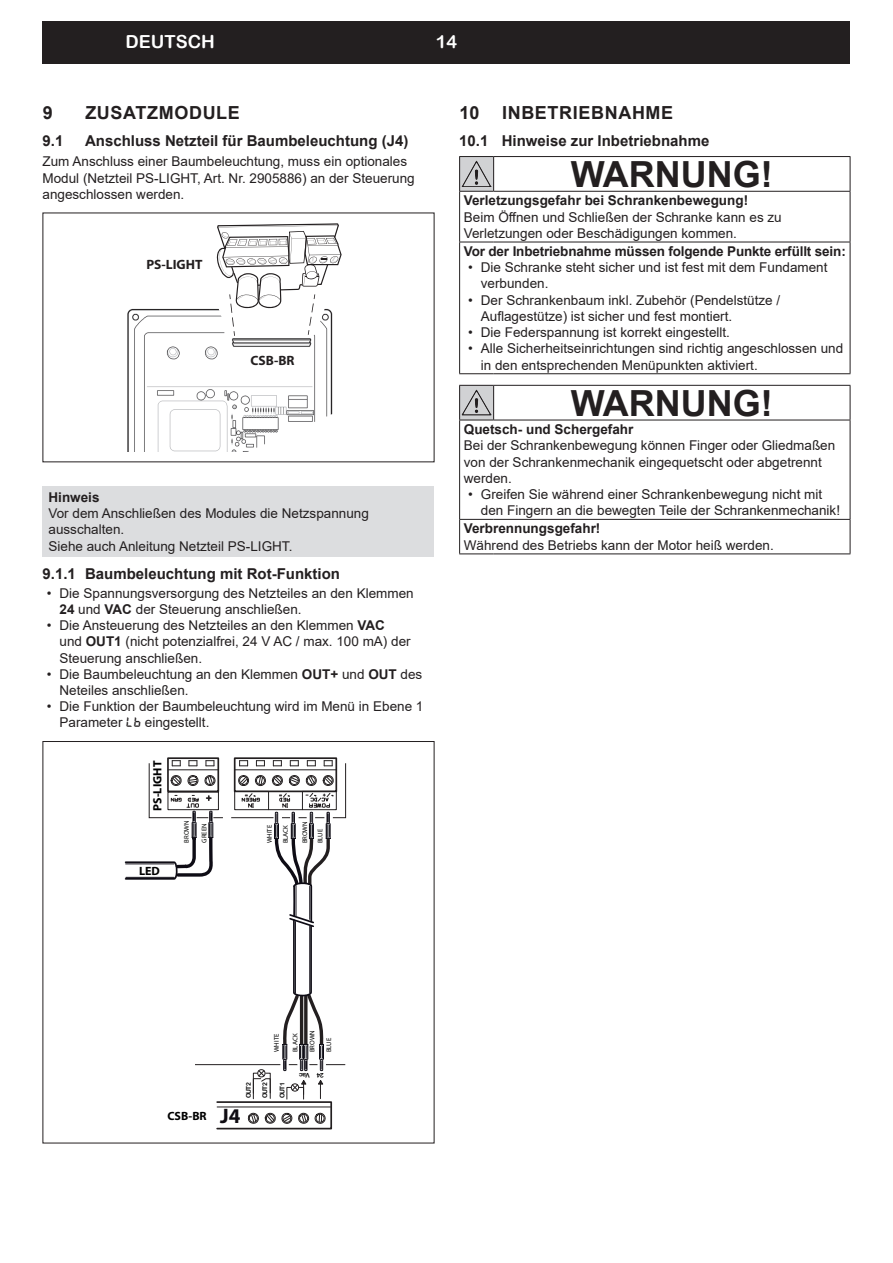
<style>
.page{position:relative;width:893px;height:1263px;background:#fff}
.page>*{position:absolute;margin:0;border:0;box-sizing:border-box;transform-origin:0 0}
.t1{font:700 36px "Arial";color:#231f20}
.t2{font:700 18px "Arial";letter-spacing:.035em;color:#231f20}
.t3{font:18px "Arial Rounded MT Bold";color:#fff}
.t4{font:700 15px "Arial";color:#231f20}
.t5{font:13.5px/16.2px "Arial";color:#231f20}
.t6{font:700 13.5px "Arial";color:#231f20}
.t7{font:700 13.5px "Myriad";color:#231f20}
.t8{font:700 12px "Myriad Pro";color:#000001}
.t9{font:6.75px "Myriad Pro";color:#000001}
.t10{font:6.75px "Myriad Pro";color:#040503}
.t11{font:6.45px "Arial Rounded MT Bold";letter-spacing:-.075em;color:#000}
.s1{font-weight:700}
.s2{font-family:"Liquid Crystal"}
.s3{font-size:21px;color:#0f0c12}
</style>
<div class="page">
<div style="left:43px;top:21px;width:807px;height:43px;background:#231f20"></div>
<img style="left:127px;top:308px;width:206px;height:143px">
<svg style="left:199px;top:223px;width:143px;height:113px"></svg>
<div style="left:228px;top:355px;width:84px;height:27px;background:#fff"></div>
<div style="left:148px;top:259px;width:62px;height:31px;background:#fff"></div>
<div style="left:43px;top:486px;width:391px;height:71px;background:#dcdddf"></div>
<svg style="left:124px;top:757px;width:222px;height:373px"></svg>
<div style="left:460px;top:157px;width:34px;height:34px;background:#d1d2d4"></div>
<hr style="left:493px;top:157px;width:1px;height:34px;background:#231f20">
<hr style="left:459px;top:156px;width:35px;height:1px;background:#231f20">
<hr style="left:459px;top:157px;width:1px;height:34px;background:#231f20">
<hr style="left:494px;top:156px;width:356px;height:1px;background:#231f20">
<hr style="left:850px;top:157px;width:1px;height:34px;background:#231f20">
<hr style="left:459px;top:191px;width:35px;height:1px;background:#231f20">
<hr style="left:459px;top:192px;width:1px;height:50px;background:#231f20">
<hr style="left:494px;top:191px;width:356px;height:1px;background:#231f20">
<hr style="left:850px;top:192px;width:1px;height:50px;background:#231f20">
<hr style="left:459px;top:242px;width:35px;height:1px;background:#231f20">
<hr style="left:459px;top:242px;width:1px;height:131px;background:#231f20">
<hr style="left:494px;top:242px;width:356px;height:1px;background:#231f20">
<hr style="left:850px;top:242px;width:1px;height:131px;background:#231f20">
<hr style="left:459px;top:373px;width:35px;height:1px;background:#231f20">
<hr style="left:494px;top:373px;width:356px;height:1px;background:#231f20">
<img style="left:462px;top:161px;width:30px;height:26px">
<div style="left:460px;top:385px;width:34px;height:35px;background:#d1d2d4"></div>
<hr style="left:493px;top:386px;width:1px;height:34px;background:#231f20">
<hr style="left:459px;top:385px;width:35px;height:1px;background:#231f20">
<hr style="left:459px;top:386px;width:1px;height:34px;background:#231f20">
<hr style="left:494px;top:385px;width:356px;height:1px;background:#231f20">
<hr style="left:850px;top:386px;width:1px;height:34px;background:#231f20">
<hr style="left:459px;top:420px;width:35px;height:1px;background:#231f20">
<hr style="left:459px;top:420px;width:1px;height:99px;background:#231f20">
<hr style="left:494px;top:420px;width:356px;height:1px;background:#231f20">
<hr style="left:850px;top:420px;width:1px;height:99px;background:#231f20">
<hr style="left:459px;top:519px;width:35px;height:1px;background:#231f20">
<hr style="left:459px;top:520px;width:1px;height:33px;background:#231f20">
<hr style="left:494px;top:519px;width:356px;height:1px;background:#231f20">
<hr style="left:850px;top:520px;width:1px;height:33px;background:#231f20">
<hr style="left:459px;top:553px;width:35px;height:1px;background:#231f20">
<hr style="left:494px;top:553px;width:356px;height:1px;background:#231f20">
<img style="left:462px;top:390px;width:30px;height:26px">
<h2 class="t3" style="left:125px;top:31px;width:91px">DEUTSCH</h2>
<h2 class="t3" style="left:436px;top:31px;width:23px">14</h2>
<h2 class="t2" style="left:43px;top:100px;width:12px">9</h2>
<h2 class="t2" style="left:85px;top:100px;width:25px">Zusatzm</h2>
<h2 class="t2" style="left:174px;top:100px;width:28px">odule</h2>
<p class="t4" style="left:43px;top:130px;width:22px">9.1</p>
<p class="t4" style="left:85px;top:130px;width:325px">Anschluss Netzteil für Baumbeleuchtung (J4)</p>
<p class="t5" style="left:43px;top:153px;width:374px">Zum Anschluss einer Baumbeleuchtung, muss ein optionales<br>Modul (Netzteil PS-LIGHT, Art. Nr. 2905886) an der Steuerung angeschlossen werden.</p>
<p class="t7" style="left:146px;top:257px;width:58px">PS-LIGHT</p>
<p class="t7" style="left:251px;top:354px;width:45px">CSB-BR</p>
<p class="t6" style="left:49px;top:488px;width:53px">Hinweis</p>
<p class="t5" style="left:49px;top:505px;width:322px">Vor dem Anschließen des Modules die Netzspannung ausschalten.<br>Siehe auch Anleitung Netzteil PS-LIGHT.</p>
<p class="t4" style="left:43px;top:563px;width:299px">9.1.1 Baumbeleuchtung mit Rot-Funktion</p>
<p class="t5" style="left:60px;top:585px;width:356px;text-indent:-13px">• Die Spannungsversorgung des Netzteiles an den Klemmen<br><span class="s1">24</span> und <span class="s1">VAC</span> der Steuerung anschließen.</p>
<p class="t5" style="left:60px;top:617px;width:353px;text-indent:-13px">• Die Ansteuerung des Netzteiles an den Klemmen <span class="s1">VAC<br></span>und <span class="s1">OUT1</span> (nicht potenzialfrei, 24 V AC / max. 100 mA) der<br>Steuerung anschließen.</p>
<p class="t5" style="left:60px;top:666px;width:364px;text-indent:-13px">• Die Baumbeleuchtung an den Klemmen <span class="s1">OUT+</span> und <span class="s1">OUT</span> des<br>Neteiles anschließen.</p>
<p class="t5" style="left:60px;top:698px;width:365px;text-indent:-13px">• Die Funktion der Baumbeleuchtung wird im Menü in Ebene 1<br>Parameter <span class="s2">lb</span> eingestellt.</p>
<p class="t8" style="left:150px;top:811px;width:51px;rotate:-90deg">PS-LIGHT</p>
<p class="t8" style="left:139px;top:863px;width:22px">LED</p>
<p class="t10" style="left:183px;top:843px;width:24px;rotate:-90deg">BROWN</p>
<p class="t10" style="left:200px;top:843px;width:21px;rotate:-90deg">GREEN</p>
<p class="t9" style="left:265px;top:843px;width:20px;rotate:-90deg">WHITE</p>
<p class="t9" style="left:301px;top:843px;width:24px;rotate:-90deg">BROWN</p>
<p class="t9" style="left:281px;top:843px;width:20px;rotate:-90deg">BLACK</p>
<p class="t9" style="left:316px;top:843px;width:16px;rotate:-90deg">BLUE</p>
<h2 class="t2" style="left:460px;top:100px;width:22px">10</h2>
<h2 class="t2" style="left:502px;top:100px;width:20px">Inbetriebnahme</h2>
<p class="t4" style="left:459px;top:130px;width:252px">10.1 Hinweise zur Inbetriebnahme</p>
<h1 class="t1" style="left:571px;top:149px;width:203px">WARNUNG!</h1>
<p class="t6" style="left:464px;top:191px;width:286px">Verletzungsgefahr bei Schrankenbewegung!</p>
<p class="t5" style="left:464px;top:209px;width:319px">Beim Öffnen und Schließen der Schranke kann es zu<br>Verletzungen oder Beschädigungen kommen.</p>
<p class="t6" style="left:464px;top:242px;width:383px">Vor der Inbetriebnahme müssen folgende Punkte erfüllt sein:</p>
<p class="t5" style="left:481px;top:259px;width:348px;text-indent:-13px">• Die Schranke steht sicher und ist fest mit dem Fundament verbunden.</p>
<p class="t5" style="left:481px;top:292px;width:301px;text-indent:-13px">• Der Schrankenbaum inkl. Zubehör (Pendelstütze /<br>Auflagestütze) ist sicher und fest montiert.</p>
<p class="t5" style="left:468px;top:324px;width:263px">• Die Federspannung ist korrekt eingestellt.</p>
<p class="t5" style="left:481px;top:340px;width:364px;text-indent:-13px">• Alle Sicherheitseinrichtungen sind richtig angeschlossen und in den entsprechenden Menüpunkten aktiviert.</p>
<h1 class="t1" style="left:571px;top:378px;width:203px">WARNUNG!</h1>
<p class="t6" style="left:464px;top:420px;width:171px">Quetsch- und Schergefahr</p>
<p class="t5" style="left:464px;top:437px;width:373px">Bei der Schrankenbewegung können Finger oder Gliedmaßen von der Schrankenmechanik eingequetscht oder abgetrennt werden.</p>
<p class="t5" style="left:481px;top:486px;width:361px;text-indent:-13px">• Greifen Sie während einer Schrankenbewegung nicht mit den Fingern an die bewegten Teile der Schrankenmechanik!</p>
<p class="t6" style="left:464px;top:519px;width:138px">Verbrennungsgefahr!</p>
<p class="t5" style="left:464px;top:537px;width:311px">Während des Betriebs kann der Motor heiß werden.</p>
<p class="t9" style="left:291px;top:1052px;width:20px;rotate:-90deg">BLACK</p>
<p class="t9" style="left:308px;top:1052px;width:24px;rotate:-90deg">BROWN</p>
<p class="t9" style="left:272px;top:1052px;width:20px;rotate:-90deg">WHITE</p>
<p class="t9" style="left:325px;top:1052px;width:16px;rotate:-90deg">BLUE</p>
<p class="t11" style="left:245px;top:1098px;width:18px;rotate:-90deg">OUT2</p>
<p class="t11" style="left:261px;top:1098px;width:18px;rotate:-90deg">OUT2</p>
<p class="t11" style="left:278px;top:1098px;width:18px;rotate:-90deg">OUT1</p>
<p class="t8" style="left:167px;top:1108px;width:74px">CSB-BR <span class="s3">J4</span></p>
<p class="t11" style="left:310px;top:1079px;width:12px;rotate:-180deg">caV</p>
<p class="t11" style="left:324px;top:1079px;width:9px;rotate:-180deg">42</p>
</div>
